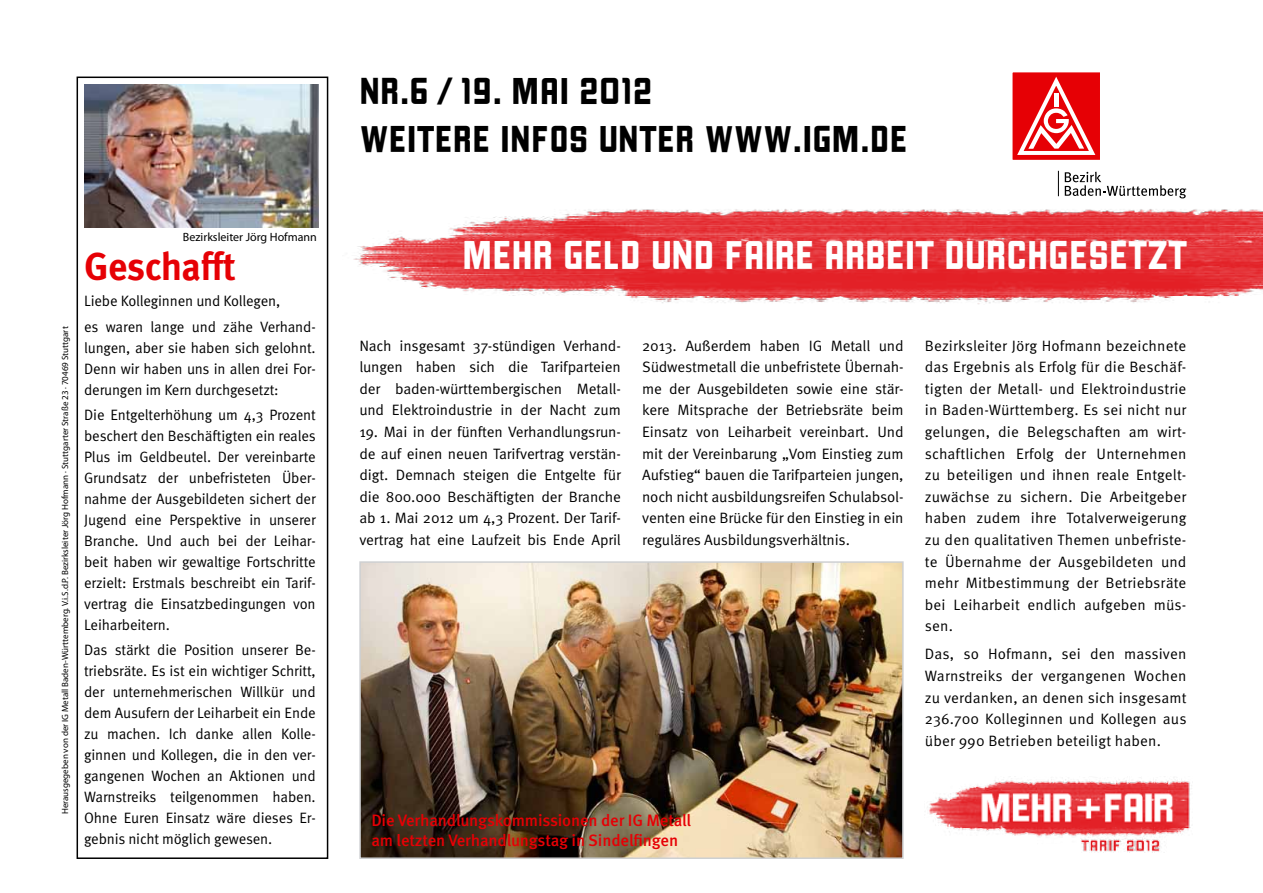
<style>
.page{position:relative;width:1263px;height:893px;background:#fff}
.page>*{position:absolute;margin:0;border:0;box-sizing:border-box;transform-origin:0 0}
.t1{font:43.5px "Kraftwerk";letter-spacing:-.01em;color:#fff}
.t2{font:40.5px/48.6px "Kraftwerk";color:#000}
.t3{font:700 39px "Meta Pro";letter-spacing:-.015em;color:#e60005;scale:.96 1}
.t4{font:500 16.5px/19.8px "Meta Pro";letter-spacing:-.01em;color:#e60005}
.t5{font:15px/21.6px "Meta Pro";letter-spacing:-.01em;color:#000;text-align:justify}
.t6{font:12px "Myriad Pro";color:#000}
.t7{font:9px "Myriad Pro";color:#000}
</style>
<div class="page">
<img style="left:353px;top:190px;width:910px;height:114px">
<div style="left:77px;top:77px;width:251px;height:782px;border:2px solid #000"></div>
<img style="left:84px;top:85px;width:234px;height:143px">
<img style="left:929px;top:779px;width:262px;height:74px">
<div style="left:1012px;top:72px;width:88px;height:88px;background:#e60005"></div>
<div style="left:1011px;top:71px;width:90px;height:90px;border:1px solid #fff"></div>
<svg style="left:1015px;top:72px;width:83px;height:83px"></svg>
<svg style="left:1065px;top:172px;width:121px;height:26px"></svg>
<svg style="left:1058px;top:171px;width:1px;height:25px"></svg>
<img style="left:362px;top:564px;width:539px;height:292px">
<div style="left:359px;top:561px;width:545px;height:298px;border:2px solid #ced0d2"></div>
<p class="t7" style="left:60px;top:814px;width:489px;rotate:-90deg">Herausgegeben von der IG Metall Baden-Württemberg. V.i.S.d.P. Bezirksleiter Jörg Hofmann · Stuttgarter Straße 23 · 70469 Stuttgart</p>
<p class="t6" style="left:183px;top:229px;width:136px">Bezirksleiter Jörg Hofmann</p>
<h3 class="t3" style="left:84px;top:242px;width:160px">Geschafft</h3>
<p class="t5" style="left:84px;top:289px;width:233px;line-height:25.2px">Liebe Kolleginnen und Kollegen,<br>es waren lange und zähe Verhand-</p>
<p class="t5" style="left:84px;top:337px;width:233px;line-height:21px">lungen, aber sie haben sich gelohnt.<br>Denn wir haben uns in allen drei For&shy;derungen im Kern durchgesetzt:</p>
<p class="t5" style="left:84px;top:404px;width:233px;line-height:21px">Die Entgelterhöhung um 4,3 Prozent beschert den Beschäftigten ein reales Plus im Geldbeutel. Der vereinbarte Grundsatz der unbefristeten Über&shy;nahme der Ausgebildeten sichert der Jugend eine Perspektive in unserer Branche. Und auch bei der Leihar&shy;beit haben wir gewaltige Fortschritte erzielt: Erstmals beschreibt ein Tarif&shy;vertrag die Einsatzbedingungen von Leiharbeitern.</p>
<p class="t5" style="left:84px;top:640px;width:233px;line-height:21px">Das stärkt die Position unserer Be&shy;triebsräte. Es ist ein wichtiger Schritt, der unternehmerischen Willkür und dem Ausufern der Leiharbeit ein Ende zu machen. Ich danke allen Kolle&shy;ginnen und Kollegen, die in den ver&shy;gangenen Wochen an Aktionen und Warnstreiks teilgenommen haben.<br>Ohne Euren Einsatz wäre dieses Er&shy;gebnis nicht möglich gewesen.</p>
<h2 class="t2" style="left:359px;top:65px;width:550px">NR.6 / 19. MAI 2012<br>WEITERE INFOS UNTER WWW.IGM.DE</h2>
<h1 class="t1" style="left:463px;top:230px;width:726px">MEHR GELD UND FAIRE ARBEIT DURCHGESETZT</h1>
<p class="t5" style="left:359px;top:335px;width:263px">Nach insgesamt 37-stündigen Verhand&shy;lungen haben sich die Tarifparteien der baden-württembergischen Metall&shy;und Elektroindustrie in der Nacht zum</p>
<p class="t5" style="left:359px;top:421px;width:263px">19. Mai in der fünften Verhandlungsrun&shy;de auf einen neuen Tarifvertrag verstän&shy;digt. Demnach steigen die Entgelte für die 800.000 Beschäftigten der Branche ab 1. Mai 2012 um 4,3 Prozent. Der Tarif&shy;vertrag hat eine Laufzeit bis Ende April</p>
<p class="t5" style="left:642px;top:335px;width:263px">2013. Außerdem haben IG Metall und Südwestmetall die unbefristete Übernah&shy;me der Ausgebildeten sowie eine stär&shy;kere Mitsprache der Betriebsräte beim Einsatz von Leiharbeit vereinbart. Und mit der Vereinbarung „Vom Einstieg zum Aufstieg“ bauen die Tarifparteien jungen, noch nicht ausbildungsreifen Schulabsol&shy;venten eine Brücke für den Einstieg in ein reguläres Ausbildungsverhältnis.</p>
<p class="t5" style="left:925px;top:335px;width:263px">Bezirksleiter Jörg Hofmann bezeichnete das Ergebnis als Erfolg für die Beschäf&shy;tigten der Metall- und Elektroindustrie in Baden-Württemberg. Es sei nicht nur gelungen, die Belegschaften am wirt&shy;schaftlichen Erfolg der Unternehmen zu beteiligen und ihnen reale Entgelt&shy;zuwächse zu sichern. Die Arbeitgeber haben zudem ihre Totalverweigerung zu den qualitativen Themen unbefriste&shy;te Übernahme der Ausgebildeten und mehr Mitbestimmung der Betriebsräte bei Leiharbeit endlich aufgeben müs&shy;sen.</p>
<p class="t5" style="left:925px;top:644px;width:263px">Das, so Hofmann, sei den massiven Warnstreiks der vergangenen Wochen zu verdanken, an denen sich insgesamt 236.700 Kolleginnen und Kollegen aus über 990 Betrieben beteiligt haben.</p>
<p class="t4" style="left:371px;top:811px;width:321px">Die Verhandlungskommissionen der IG Metall am letzten Verhandlungstag in Sindelfingen</p>
</div>
